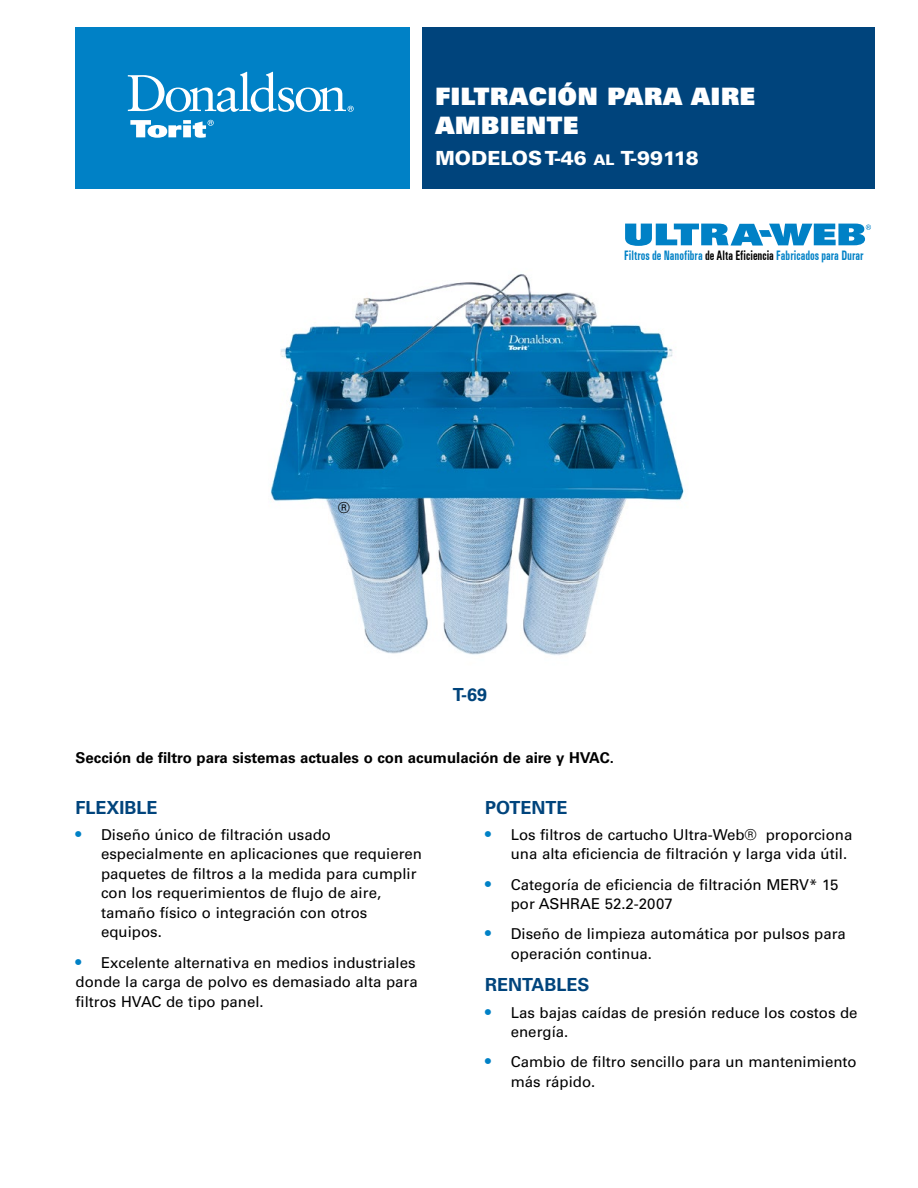
<style>
.page{position:relative;width:918px;height:1188px;background:#fff}
.page>*{position:absolute;margin:0;border:0;box-sizing:border-box;transform-origin:0 0}
.t1{font:24px/28.8px "Univers LT Std X Black";letter-spacing:.03em;color:#fff}
.t2{font:900 19.5px "Univers LT Std";color:#fff}
.t3{font:700 18px "Univers LT Std";color:#00447c}
.t4{font:15px/19.5px "Univers LT Std";color:#000}
.t5{font:700 15px "Univers LT Std";color:#000}
.t6{font:700 condensed 13.65px "Univers";color:#0081c6;scale:.77 1}
.s1{font-size:14.7px}
.s2{color:#000}
.s3{font-weight:700;font-size:16.5px;color:#0081c6}
</style>
<div class="page">
<div style="left:422px;top:27px;width:453px;height:162px;background:#00447c"></div>
<div style="left:75px;top:27px;width:335px;height:162px;background:#0081c6"></div>
<svg style="left:130px;top:120px;width:84px;height:18px"></svg>
<svg style="left:128px;top:72px;width:226px;height:40px"></svg>
<img style="left:270px;top:274px;width:414px;height:381px">
<svg style="left:625px;top:224px;width:246px;height:22px"></svg>
<h1 class="t1" style="left:435px;top:81px;width:321px">FILTRACIÓN PARA AIRE<br>AMBIENTE</h1>
<h2 class="t2" style="left:435px;top:146px;width:265px">MODELOS T-46 <span class="s1">al</span> T-99118</h2>
<p class="t6" style="left:624px;top:247px;width:313px">Filtros de Nanofibra <span class="s2">de Alta Eficiencia</span> Fabricados para Durar</p>
<p class="t4" style="left:338px;top:498px;width:13px">®</p>
<p class="t3" style="left:453px;top:684px;width:36px">T-69</p>
<p class="t5" style="left:76px;top:749px;width:540px">Sección de filtro para sistemas actuales o con acumulación de aire y HVAC.</p>
<p class="t3" style="left:76px;top:797px;width:84px">FLEXIBLE</p>
<p class="t4" style="left:101px;top:825px;width:322px;text-indent:-26px"><span class="s3">•</span> Diseño único de filtración usado especialmente en aplicaciones que requieren paquetes de filtros a la medida para cumplir con los requerimientos de flujo de aire, tamaño físico o integración con otros equipos.</p>
<p class="t4" style="left:76px;top:953px;width:344px"><span class="s3">•</span> Excelente alternativa en medios industriales donde la carga de polvo es demasiado alta para filtros HVAC de tipo panel.</p>
<p class="t3" style="left:485px;top:797px;width:84px">POTENTE</p>
<p class="t4" style="left:511px;top:825px;width:343px;text-indent:-26px"><span class="s3">•</span> Los filtros de cartucho Ultra-Web® proporciona una alta eficiencia de filtración y larga vida útil.</p>
<p class="t4" style="left:511px;top:875px;width:329px;text-indent:-26px"><span class="s3">•</span> Categoría de eficiencia de filtración MERV* 15 por ASHRAE 52.2-2007</p>
<p class="t4" style="left:511px;top:924px;width:337px;text-indent:-26px"><span class="s3">•</span> Diseño de limpieza automática por pulsos para operación continua.</p>
<p class="t3" style="left:485px;top:974px;width:106px">RENTABLES</p>
<p class="t4" style="left:511px;top:1003px;width:348px;text-indent:-26px"><span class="s3">•</span> Las bajas caídas de presión reduce los costos de energía.</p>
<p class="t4" style="left:511px;top:1052px;width:347px;text-indent:-26px"><span class="s3">•</span> Cambio de filtro sencillo para un mantenimiento más rápido.</p>
</div>
